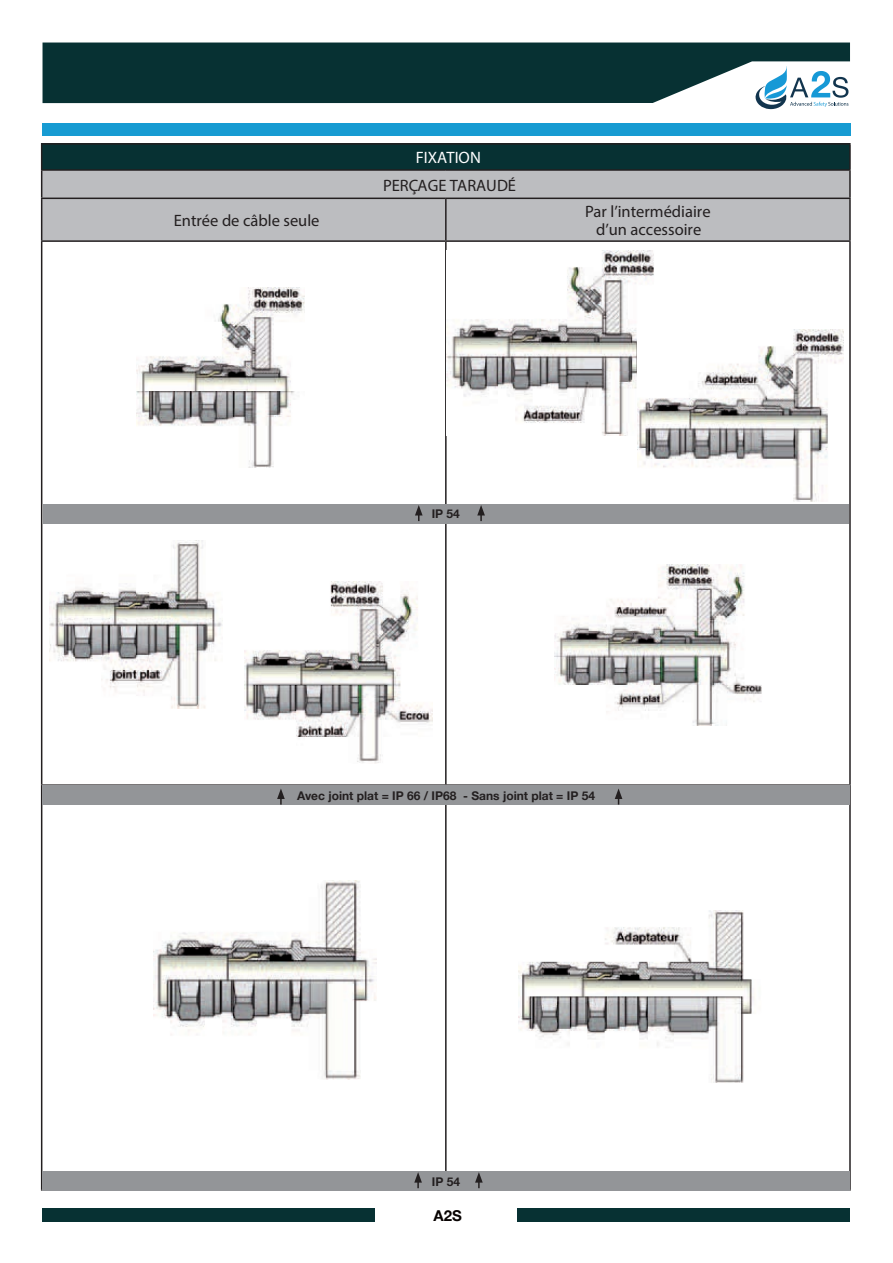
<style>
.page{position:relative;width:893px;height:1263px;background:#fff}
.page>*{position:absolute;margin:0;border:0;box-sizing:border-box;transform-origin:0 0}
.t1{font:700 condensed 16.5px/18px "Helvetica Neue";color:#231f20;text-align:center}
.t2{font:700 condensed 16.5px "Helvetica Neue";color:#fff}
.t3{font:700 15px "Helvetica Neue";color:#080302}
.t4{font:700 12px "Helvetica Neue";color:#231f20}
</style>
<div class="page">
<div style="left:43px;top:43px;width:807px;height:60px;background:#073133"></div>
<div style="left:43px;top:124px;width:808px;height:12px;background:#179bd2"></div>
<div style="left:42px;top:144px;width:808px;height:26px;background:#073133"></div>
<div style="left:42px;top:171px;width:807px;height:69px;background:#bcbdc0"></div>
<hr style="left:41px;top:198px;width:405px;height:1px;background:#231f20">
<hr style="left:41px;top:199px;width:1px;height:41px;background:#231f20">
<hr style="left:446px;top:198px;width:405px;height:1px;background:#231f20">
<hr style="left:445px;top:199px;width:2px;height:41px;background:#231f20">
<hr style="left:41px;top:242px;width:1px;height:542px;background:#231f20">
<hr style="left:445px;top:242px;width:2px;height:542px;background:#231f20">
<hr style="left:849px;top:242px;width:2px;height:542px;background:#231f20">
<hr style="left:41px;top:784px;width:405px;height:2px;background:#231f20">
<hr style="left:41px;top:786px;width:1px;height:403px;background:#231f20">
<hr style="left:446px;top:784px;width:405px;height:2px;background:#231f20">
<hr style="left:445px;top:786px;width:2px;height:403px;background:#231f20">
<hr style="left:849px;top:786px;width:2px;height:403px;background:#231f20">
<hr style="left:41px;top:1189px;width:405px;height:1px;background:#231f20">
<hr style="left:446px;top:1189px;width:405px;height:1px;background:#231f20">
<hr style="left:849px;top:171px;width:2px;height:27px;background:#231f20">
<hr style="left:849px;top:199px;width:2px;height:41px;background:#231f20">
<hr style="left:41px;top:240px;width:405px;height:2px;background:#231f20">
<hr style="left:446px;top:240px;width:405px;height:2px;background:#231f20">
<hr style="left:41px;top:143px;width:405px;height:2px;background:#231f20">
<svg style="left:41px;top:145px;width:1px;height:53px"></svg>
<hr style="left:446px;top:143px;width:405px;height:2px;background:#231f20">
<hr style="left:849px;top:145px;width:2px;height:24px;background:#231f20">
<hr style="left:41px;top:169px;width:405px;height:2px;background:#231f20">
<hr style="left:446px;top:169px;width:405px;height:2px;background:#231f20">
<img style="left:50px;top:540px;width:172px;height:168px">
<img style="left:446px;top:251px;width:208px;height:185px">
<img style="left:244px;top:581px;width:188px;height:183px">
<img style="left:638px;top:329px;width:205px;height:172px">
<img style="left:136px;top:287px;width:169px;height:181px">
<img style="left:554px;top:564px;width:208px;height:161px">
<img style="left:153px;top:880px;width:223px;height:199px">
<img style="left:519px;top:910px;width:236px;height:173px">
<div style="left:43px;top:504px;width:806px;height:19px;background:#939598"></div>
<div style="left:43px;top:1171px;width:807px;height:20px;background:#939598"></div>
<div style="left:43px;top:786px;width:807px;height:19px;background:#939598"></div>
<svg style="left:415px;top:505px;width:8px;height:16px"></svg>
<svg style="left:414px;top:1172px;width:8px;height:16px"></svg>
<svg style="left:277px;top:789px;width:8px;height:15px"></svg>
<svg style="left:477px;top:505px;width:8px;height:16px"></svg>
<svg style="left:475px;top:1172px;width:8px;height:16px"></svg>
<svg style="left:615px;top:788px;width:7px;height:16px"></svg>
<div style="left:43px;top:1208px;width:332px;height:14px;background:#073133"></div>
<div style="left:517px;top:1208px;width:333px;height:14px;background:#073133"></div>
<svg style="left:755px;top:66px;width:93px;height:43px"></svg>
<p class="t2" style="left:416px;top:148px;width:66px">FIXATION</p>
<p class="t1" style="left:383px;top:176px;width:135px">PERÇAGE TARAUDÉ</p>
<p class="t1" style="left:174px;top:211px;width:147px">Entrée de câble seule</p>
<p class="t1" style="left:585px;top:202px;width:127px">Par l’intermédiaire d’un accessoire</p>
<p class="t4" style="left:432px;top:505px;width:30px">IP 54</p>
<p class="t4" style="left:297px;top:786px;width:299px">Avec joint plat = IP 66 / IP68 - Sans joint plat = IP 54</p>
<p class="t4" style="left:432px;top:1172px;width:30px">IP 54</p>
<p class="t3" style="left:433px;top:1203px;width:30px">A2S</p>
</div>
